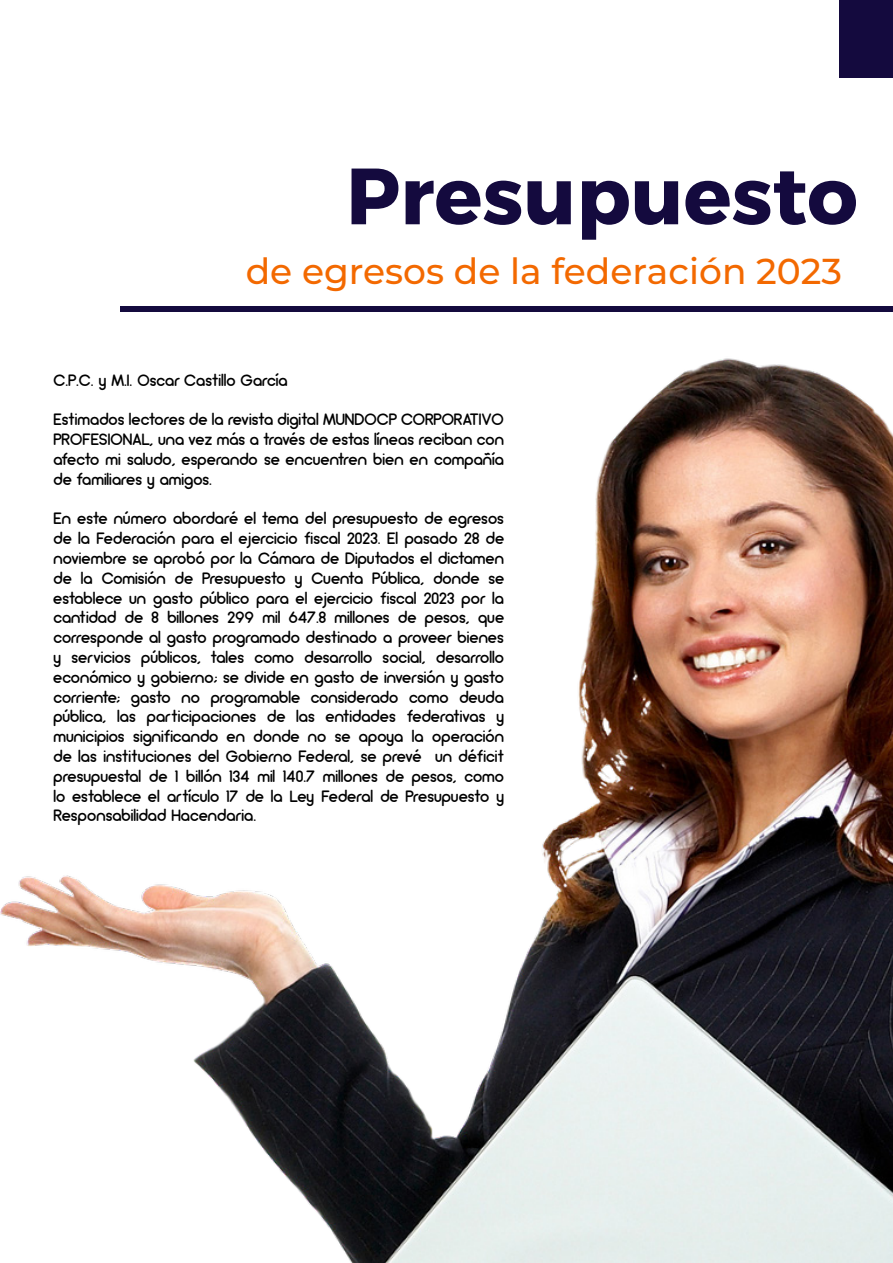
<style>
.page{position:relative;width:893px;height:1263px;background:#fff}
.page>*{position:absolute;margin:0;border:0;box-sizing:border-box;transform-origin:0 0}
.t1{font:700 79.5px "Montserrat";color:#140a3e}
.t2{font:500 36px "Montserrat";color:#f36900}
.t3{font:16.5px/19.8px "Arciform";letter-spacing:.005em;color:#000;text-align:justify}
</style>
<div class="page">
<div style="left:840px;top:0;width:53px;height:78px;background:#140a3e"></div>
<img style="left:0;top:307px;width:893px;height:956px">
<p class="t1" style="left:346px;top:131px;width:513px">Presupuesto</p>
<p class="t2" style="left:246px;top:246px;width:598px">de egresos de la federación 2023</p>
<p class="t3" style="left:53px;top:370px;width:236px">C.P.C. y M.I. Oscar Castillo García</p>
<p class="t3" style="left:53px;top:409px;width:452px">Estimados lectores de la revista digital MUNDOCP CORPORATIVO PROFESIONAL, una vez más a través de estas líneas reciban con afecto mi saludo, esperando se encuentren bien en compañía de familiares y amigos.</p>
<p class="t3" style="left:53px;top:508px;width:452px">En este número abordaré el tema del presupuesto de egresos de la Federación para el ejercicio fiscal 2023. El pasado 28 de noviembre se aprobó por la Cámara de Diputados el dictamen de la Comisión de Presupuesto y Cuenta Pública, donde se establece un gasto público para el ejercicio fiscal 2023 por la cantidad de 8 billones 299 mil 647.8 millones de pesos, que corresponde al gasto programado destinado a proveer bienes y servicios públicos, tales como desarrollo social, desarrollo económico y gobierno; se divide en gasto de inversión y gasto corriente; gasto no programable considerado como deuda pública, las participaciones de las entidades federativas y municipios significando en donde no se apoya la operación de las instituciones del Gobierno Federal, se prevé un déficit presupuestal de 1 billón 134 mil 140.7 millones de pesos, como lo establece el artículo 17 de la Ley Federal de Presupuesto y Responsabilidad Hacendaria.</p>
</div>
